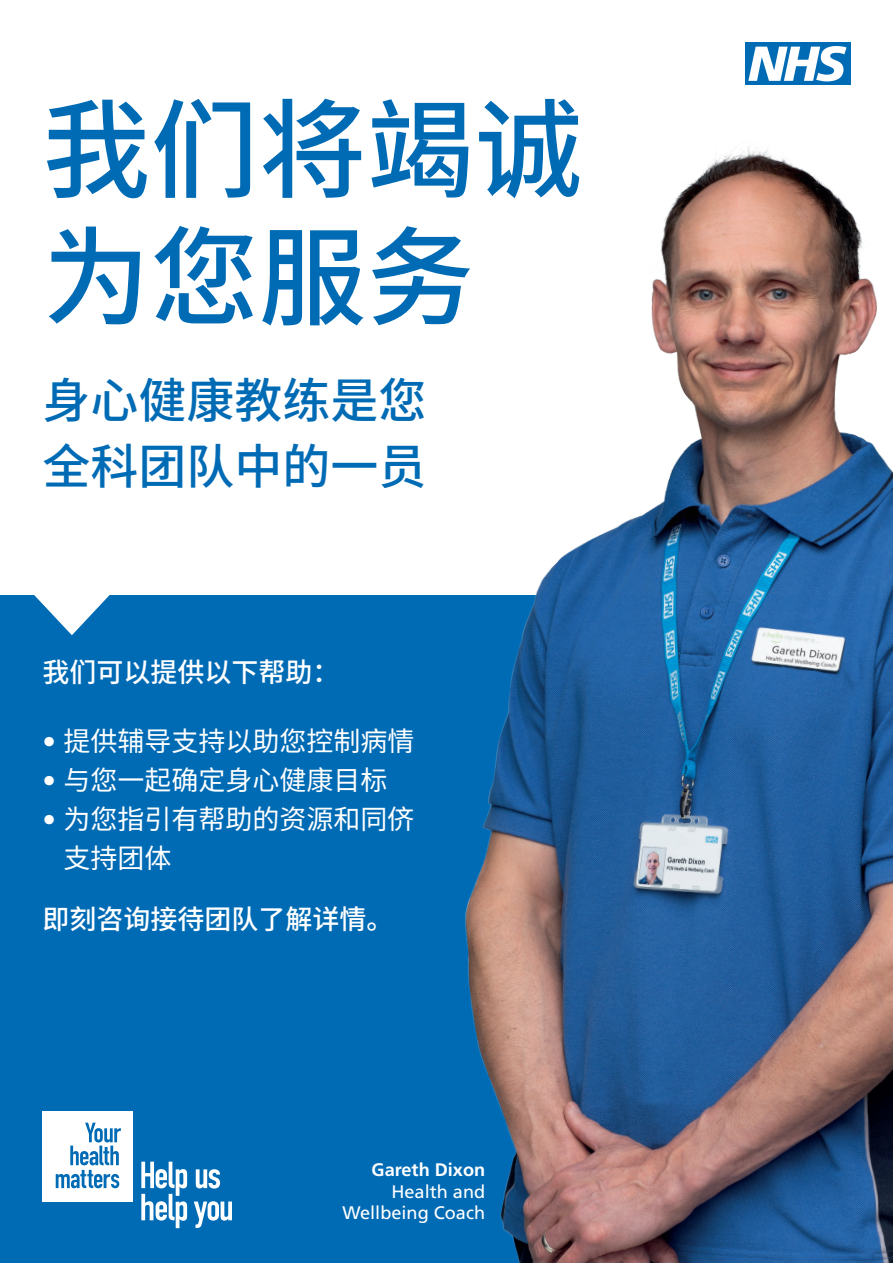
<style>
.page{position:relative;width:893px;height:1263px;background:#fff}
.page>*{position:absolute;margin:0;border:0;box-sizing:border-box;transform-origin:0 0}
.t1{font:500 108px/127.5px "Noto Sans CJ Ksc";color:#006bb5}
.t2{font:500 48px/66px "Noto Sans CJ Ksc";color:#006bb5}
.t3{font:27px/39px "Noto Sans CJ Ksc";color:#fff}
.t4{font:500 27px "Noto Sans CJ Ksc";color:#fff}
.t5{font:18.15px/21.8px "Frutiger LT Pro";color:#fff;text-align:right}
.s1{font-family:"Frutiger LT Pro"}
.s2{font-weight:700}
</style>
<div class="page">
<div style="left:0;top:595px;width:893px;height:668px;background:#006bb5"></div>
<svg style="left:34px;top:595px;width:76px;height:40px"></svg>
<img style="left:465px;top:147px;width:428px;height:1116px">
<div style="left:745px;top:43px;width:105px;height:42px;background:#006bb5"></div>
<svg style="left:748px;top:46px;width:98px;height:35px"></svg>
<div style="left:43px;top:1111px;width:90px;height:90px;background:#fff"></div>
<svg style="left:56px;top:1123px;width:65px;height:65px"></svg>
<svg style="left:196px;top:1169px;width:24px;height:19px"></svg>
<svg style="left:141px;top:1161px;width:46px;height:67px"></svg>
<svg style="left:194px;top:1201px;width:38px;height:27px"></svg>
<h1 class="t1" style="left:43px;top:88px;width:541px">我们将竭诚为您服务</h1>
<p class="t2" style="left:43px;top:369px;width:385px">身心健康教练是您全科团队中的一员</p>
<p class="t4" style="left:43px;top:656px;width:298px">我们可以提供以下帮助：</p>
<p class="t3" style="left:43px;top:722px;width:374px"><span class="s1">•</span> 提供辅导支持以助您控制病情</p>
<p class="t3" style="left:43px;top:761px;width:347px"><span class="s1">•</span> 与您一起确定身心健康目标</p>
<p class="t3" style="left:64px;top:800px;width:352px;text-indent:-21px"><span class="s1">•</span> 为您指引有帮助的资源和同侪支持团体</p>
<p class="t4" style="left:43px;top:903px;width:352px">即刻咨询接待团队了解详情。</p>
<p class="t5" style="left:343px;top:1159px;width:144px"><span class="s2">Gareth Dixon<br></span>Health and<br>Wellbeing Coach</p>
</div>
